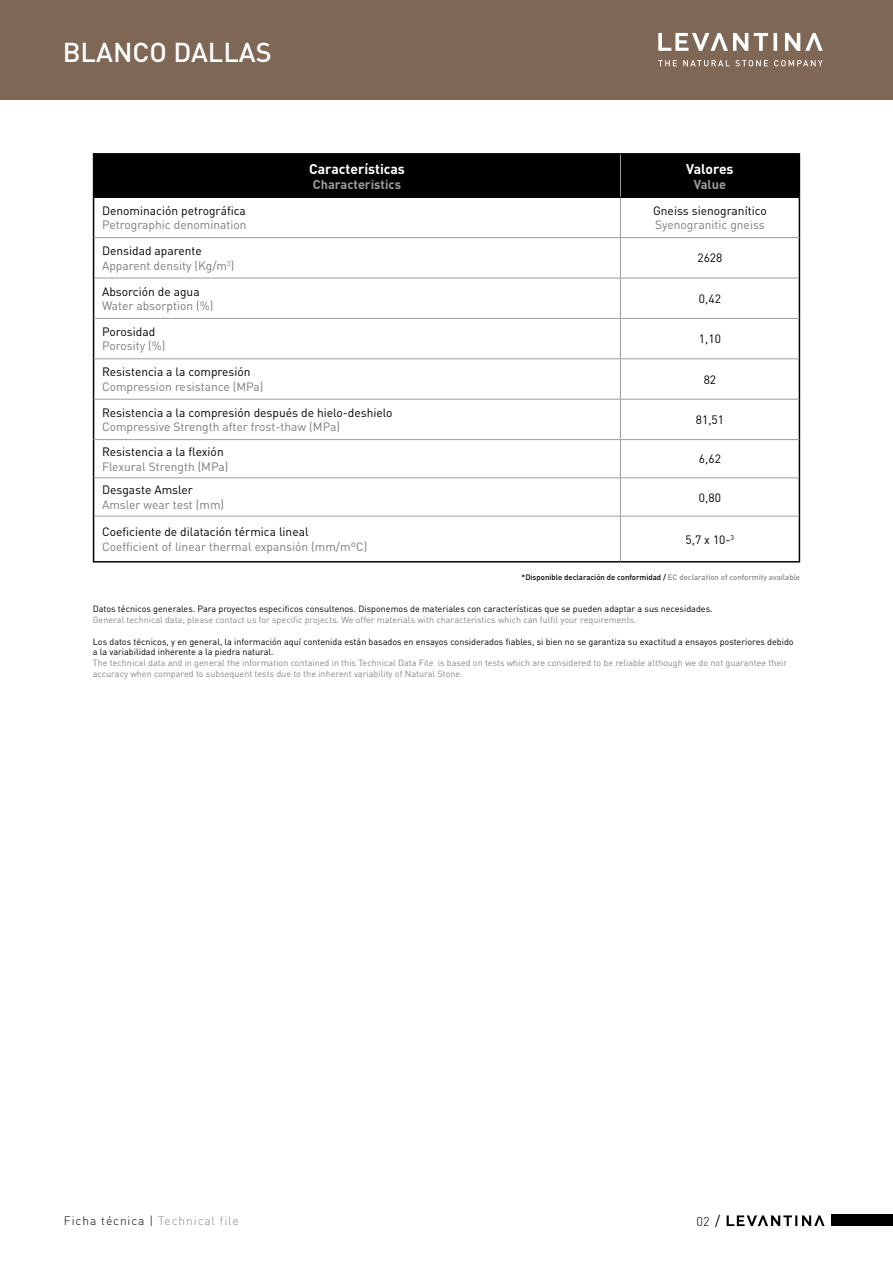
<style>
.page{position:relative;width:893px;height:1263px;background:#fff}
.page>*{position:absolute;margin:0;border:0;box-sizing:border-box;transform-origin:0 0}
.t1{font:500 27px "DIN";color:#fff}
.t2{font:700 13.95px "DIN";color:#fff}
.t3{font:700 12.75px "DIN";color:#9c9d9d}
.t4{font:300 12.75px "DIN";color:#000}
.t5{font:12px/14.4px "DIN";color:#7b7b7a}
.t6{font:12px "DIN";color:#000}
.t7{font:300 12px "DIN";letter-spacing:.075em;color:#000}
.t8{font:9px/10.8px "DIN";color:#878786}
.t9{font:9px/10.8px "DIN";color:#000}
.t10{font:500 7.8px "DIN";color:#000}
.s1{color:#000}
.s2{color:#878786}
.s3{font-family:"DIN Regular Alternate";font-weight:400;font-size:14.25px}
</style>
<div class="page">
<div style="left:0;top:0;width:893px;height:100px;background:#7e6855"></div>
<div style="left:831px;top:1215px;width:62px;height:11px;background:#000"></div>
<svg style="left:727px;top:1215px;width:98px;height:11px"></svg>
<div style="left:94px;top:155px;width:705px;height:41px;background:#000"></div>
<hr style="left:93px;top:198px;width:1px;height:40px;background:#000">
<hr style="left:799px;top:198px;width:1px;height:40px;background:#000">
<hr style="left:93px;top:238px;width:1px;height:40px;background:#000">
<hr style="left:799px;top:238px;width:1px;height:40px;background:#000">
<hr style="left:93px;top:278px;width:1px;height:40px;background:#000">
<hr style="left:799px;top:278px;width:1px;height:40px;background:#000">
<hr style="left:93px;top:318px;width:1px;height:41px;background:#000">
<hr style="left:799px;top:318px;width:1px;height:41px;background:#000">
<hr style="left:93px;top:359px;width:1px;height:40px;background:#000">
<hr style="left:799px;top:359px;width:1px;height:40px;background:#000">
<hr style="left:93px;top:399px;width:1px;height:41px;background:#000">
<hr style="left:799px;top:399px;width:1px;height:41px;background:#000">
<hr style="left:93px;top:440px;width:1px;height:38px;background:#000">
<hr style="left:799px;top:440px;width:1px;height:38px;background:#000">
<hr style="left:93px;top:478px;width:1px;height:38px;background:#000">
<hr style="left:799px;top:478px;width:1px;height:38px;background:#000">
<hr style="left:93px;top:516px;width:1px;height:45px;background:#000">
<hr style="left:799px;top:516px;width:1px;height:45px;background:#000">
<hr style="left:620px;top:198px;width:1px;height:39px;background:#9c9d9d">
<hr style="left:94px;top:237px;width:526px;height:1px;background:#9c9d9d">
<hr style="left:620px;top:237px;width:179px;height:1px;background:#9c9d9d">
<hr style="left:620px;top:238px;width:1px;height:40px;background:#9c9d9d">
<hr style="left:94px;top:278px;width:526px;height:1px;background:#9c9d9d">
<hr style="left:620px;top:278px;width:179px;height:1px;background:#9c9d9d">
<hr style="left:620px;top:278px;width:1px;height:40px;background:#9c9d9d">
<hr style="left:94px;top:318px;width:526px;height:1px;background:#9c9d9d">
<hr style="left:620px;top:318px;width:179px;height:1px;background:#9c9d9d">
<hr style="left:620px;top:319px;width:1px;height:39px;background:#9c9d9d">
<hr style="left:94px;top:358px;width:526px;height:1px;background:#9c9d9d">
<hr style="left:620px;top:358px;width:179px;height:1px;background:#9c9d9d">
<hr style="left:620px;top:359px;width:1px;height:40px;background:#9c9d9d">
<hr style="left:94px;top:399px;width:526px;height:1px;background:#9c9d9d">
<hr style="left:620px;top:399px;width:179px;height:1px;background:#9c9d9d">
<hr style="left:620px;top:400px;width:1px;height:39px;background:#9c9d9d">
<hr style="left:94px;top:439px;width:526px;height:1px;background:#9c9d9d">
<hr style="left:620px;top:439px;width:179px;height:1px;background:#9c9d9d">
<hr style="left:620px;top:440px;width:1px;height:37px;background:#9c9d9d">
<hr style="left:620px;top:478px;width:1px;height:38px;background:#9c9d9d">
<hr style="left:94px;top:477px;width:526px;height:1px;background:#9c9d9d">
<hr style="left:620px;top:477px;width:179px;height:1px;background:#9c9d9d">
<hr style="left:94px;top:516px;width:526px;height:1px;background:#9c9d9d">
<hr style="left:620px;top:516px;width:179px;height:1px;background:#9c9d9d">
<hr style="left:620px;top:516px;width:1px;height:45px;background:#9c9d9d">
<hr style="left:93px;top:153px;width:527px;height:2px;background:#000">
<hr style="left:93px;top:155px;width:1px;height:41px;background:#000">
<hr style="left:620px;top:153px;width:180px;height:2px;background:#000">
<hr style="left:799px;top:155px;width:1px;height:41px;background:#000">
<hr style="left:93px;top:196px;width:527px;height:2px;background:#000">
<hr style="left:620px;top:196px;width:180px;height:2px;background:#000">
<hr style="left:620px;top:155px;width:1px;height:41px;background:#9c9d9d">
<hr style="left:93px;top:561px;width:527px;height:1px;background:#000">
<hr style="left:620px;top:561px;width:180px;height:1px;background:#000">
<svg style="left:658px;top:33px;width:165px;height:33px"></svg>
<h1 class="t1" style="left:63px;top:34px;width:211px">BLANCO DALLAS</h1>
<h3 class="t6" style="left:102px;top:204px;width:145px">Denominación petrográfica</h3>
<h3 class="t5" style="left:102px;top:218px;width:146px">Petrographic denomination</h3>
<h2 class="t2" style="left:309px;top:159px;width:97px">Características</h2>
<h3 class="t3" style="left:313px;top:176px;width:90px">Characteristics</h3>
<h2 class="t2" style="left:686px;top:159px;width:49px">Valores</h2>
<h3 class="t3" style="left:694px;top:176px;width:34px">Value</h3>
<h3 class="t6" style="left:653px;top:204px;width:115px">Gneiss sienogranítico</h3>
<h3 class="t5" style="left:655px;top:218px;width:111px">Syenogranitic gneiss</h3>
<h3 class="t5" style="left:102px;top:244px;width:134px"><span class="s1">Densidad aparente<br></span>Apparent density (Kg/m<sup>3</sup>)</h3>
<h3 class="t6" style="left:697px;top:251px;width:27px">2628</h3>
<h3 class="t6" style="left:102px;top:284px;width:99px">Absorción de agua</h3>
<h3 class="t5" style="left:102px;top:299px;width:113px">Water absorption (%)</h3>
<h3 class="t6" style="left:699px;top:292px;width:23px">0,42</h3>
<h3 class="t6" style="left:102px;top:325px;width:55px">Porosidad</h3>
<h3 class="t5" style="left:102px;top:339px;width:65px">Porosity (%)</h3>
<h3 class="t6" style="left:102px;top:365px;width:150px">Resistencia a la compresión</h3>
<h3 class="t5" style="left:102px;top:379px;width:163px">Compression resistance (MPa)</h3>
<h3 class="t6" style="left:102px;top:406px;width:292px">Resistencia a la compresión después de hielo-deshielo</h3>
<h3 class="t5" style="left:102px;top:420px;width:239px">Compressive Strength after frost-thaw (MPa)</h3>
<h3 class="t6" style="left:102px;top:445px;width:123px">Resistencia a la flexión</h3>
<h3 class="t5" style="left:102px;top:459px;width:128px">Flexural Strength (MPa)</h3>
<h3 class="t6" style="left:102px;top:483px;width:92px">Desgaste Amsler</h3>
<h3 class="t5" style="left:102px;top:497px;width:124px">Amsler wear test (mm)</h3>
<h3 class="t6" style="left:102px;top:525px;width:208px">Coeficiente de dilatación térmica lineal</h3>
<h3 class="t5" style="left:102px;top:539px;width:267px">Coefficient of linear thermal expansión (mm/mºC)</h3>
<h3 class="t6" style="left:699px;top:332px;width:23px">1,10</h3>
<h3 class="t6" style="left:704px;top:372px;width:14px">82</h3>
<h3 class="t6" style="left:696px;top:413px;width:30px">81,51</h3>
<h3 class="t6" style="left:699px;top:452px;width:23px">6,62</h3>
<h3 class="t6" style="left:699px;top:490px;width:23px">0,80</h3>
<h3 class="t6" style="left:686px;top:532px;width:50px">5,7 x 10-<sup>3</sup></h3>
<p class="t10" style="left:522px;top:572px;width:280px">*Disponible declaración de conformidad / <span class="s2">EC declaration of conformity available</span></p>
<p class="t9" style="left:93px;top:604px;width:621px">Datos técnicos generales. Para proyectos especificos consultenos. Disponemos de materiales con características que se pueden adaptar a sus necesidades.</p>
<p class="t8" style="left:93px;top:614px;width:545px">General technical data; please contact us for specific projects. We offer materials with characteristics which can fulfil your requirements.</p>
<p class="t9" style="left:93px;top:636px;width:702px">Los datos técnicos, y en general, la información aquí contenida están basados en ensayos considerados fiables, si bien no se garantiza su exactitud a ensayos posteriores debido a la variabilidad inherente a la piedra natural.</p>
<p class="t8" style="left:93px;top:658px;width:696px">The technical data and in general the information contained in this Technical Data File is based on tests which are considered to be reliable although we do not guarantee their accuracy when compared to subsequent tests due to the inherent variability of Natural Stone.</p>
<h3 class="t7" style="left:64px;top:1213px;width:176px">Ficha técnica | <span class="s2">Technical file</span></h3>
<h3 class="t4" style="left:696px;top:1213px;width:25px">02 <span class="s3">/</span></h3>
</div>
